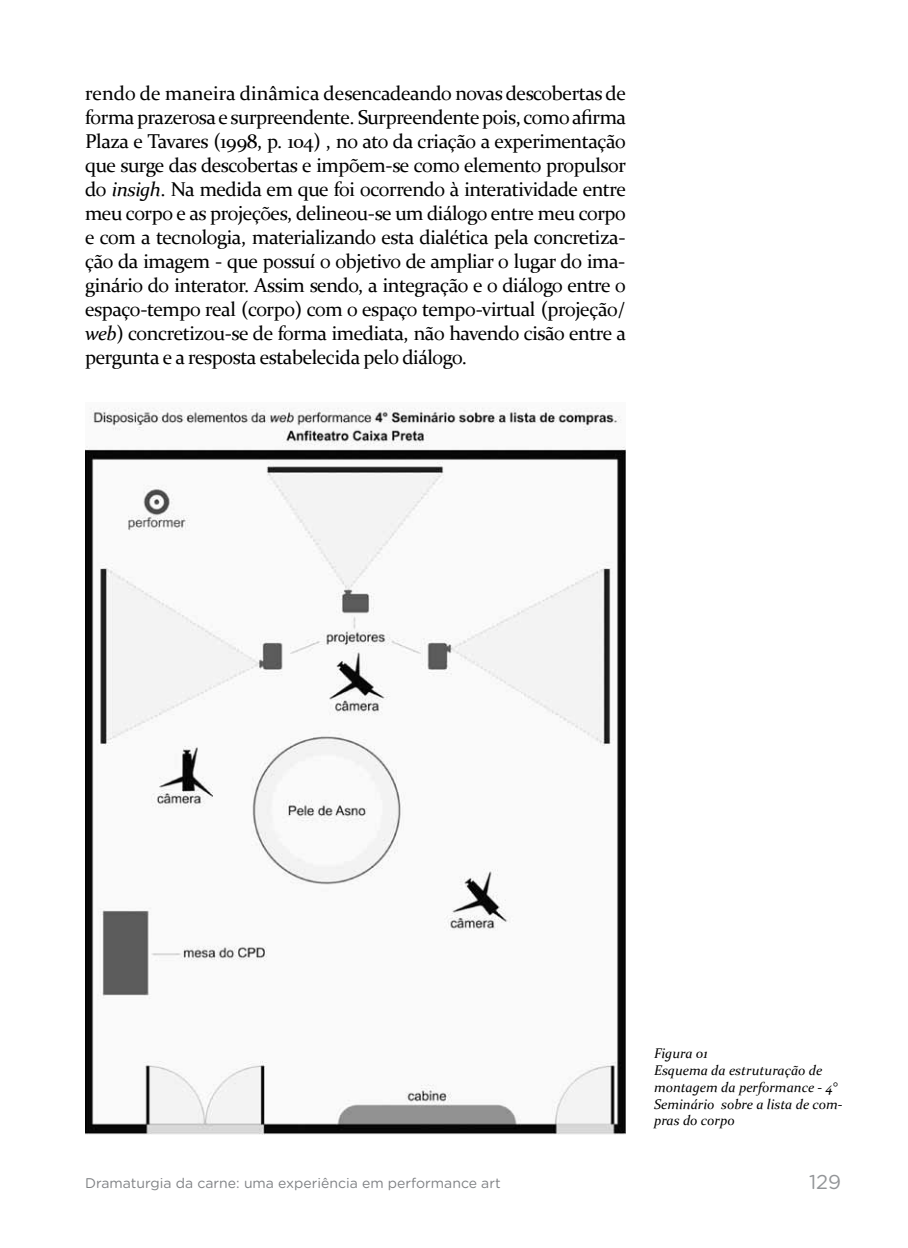
<style>
.page{position:relative;width:908px;height:1248px;background:#fff}
.page>*{position:absolute;margin:0;border:0;box-sizing:border-box;transform-origin:0 0}
.t1{font:20px/24px "Constantia";letter-spacing:-.025em;color:#000;text-align:justify}
.t2{font:20px "Gotham Rounded";color:#939598}
.t3{font:italic 14px/16.8px "Constantia";color:#000}
.t4{font:14px "Gotham Rounded";color:#808285}
.s1{font-style:italic}
</style>
<div class="page">
<img style="left:85px;top:407px;width:540px;height:727px">
<p class="t1" style="left:85px;top:80px;width:542px">rendo de maneira dinâmica desencadeando novas descobertas de forma prazerosa e surpreendente. Surpreendente pois, como afirma Plaza e Tavares (1998, p. 104) , no ato da criação a experimentação que surge das descobertas e impõem-se como elemento propulsor do <span class="s1">insigh</span>. Na medida em que foi ocorrendo à interatividade entre meu corpo e as projeções, delineou-se um diálogo entre meu corpo e com a tecnologia, materializando esta dialética pela concretiza&shy;ção da imagem - que possuí o objetivo de ampliar o lugar do ima&shy;ginário do interator. Assim sendo, a integração e o diálogo entre o espaço-tempo real (corpo) com o espaço tempo-virtual (projeção/ <span class="s1">web</span>) concretizou-se de forma imediata, não havendo cisão entre a pergunta e a resposta estabelecida pelo diálogo.</p>
<p class="t4" style="left:85px;top:1173px;width:417px">Dramaturgia da carne: uma experiência em performance art</p>
<p class="t3" style="left:653px;top:1044px;width:190px">Figura 01<br>Esquema da estruturação de montagem da performance - 4°<br>Seminário sobre a lista de com&shy;pras do corpo</p>
<p class="t2" style="left:808px;top:1167px;width:34px">129</p>
</div>
